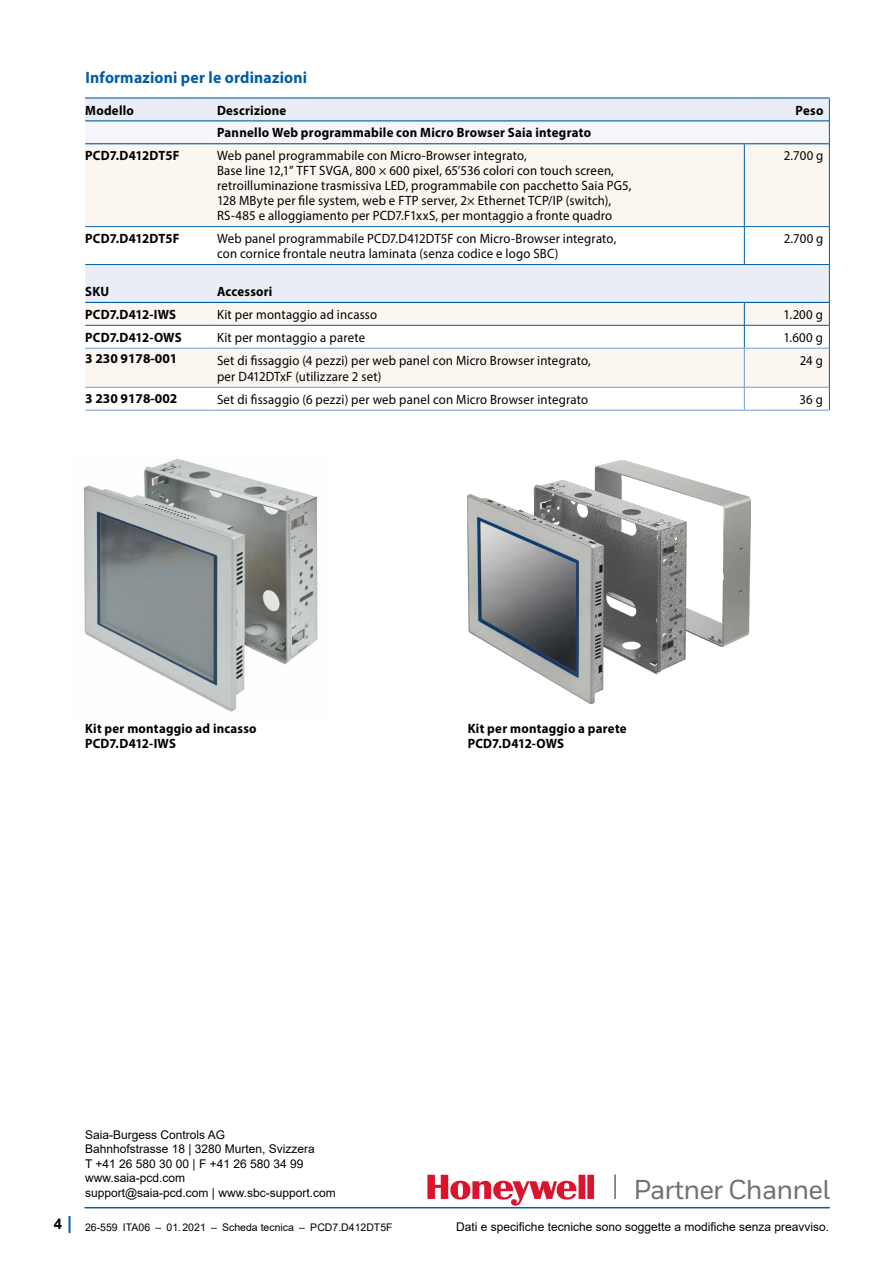
<style>
.page{position:relative;width:893px;height:1263px;background:#fff}
.page>*{position:absolute;margin:0;border:0;box-sizing:border-box;transform-origin:0 0}
.t1{font:500 27.3px "Honeywell Sans";letter-spacing:-.03em;color:#707172}
.Grundtext__Untertite{font:700 16.5px "Myriad Pro";letter-spacing:.01em;color:#005ea8;scale:.95 1}
.Grundtext__9_10pt{font:13.5px/15px "Myriad Pro";letter-spacing:.015em;color:#000;scale:.95 1}
.Grundtext__bold__9_1{font:700 13.5px "Myriad Pro";letter-spacing:.02em;color:#000;scale:.95 1}
.Grundtext__9_10pt-2{font:700 13.5px "Myriad Pro";letter-spacing:.005em;color:#000;scale:.95 1}
.Grundtext__bold__9_1-2{font:700 13.5px "Myriad Pro";color:#000}
.t2{font:12px/14.4px "Arial";color:#000}
.t3{font:10.5px "Arial";color:#000}
.s1{font-weight:700;font-size:15px}
.s2{font-weight:700;font-size:18px;color:#005ea8}
</style>
<div class="page">
<hr style="left:614px;top:1174px;width:2px;height:25px;background:#707172">
<svg style="left:427px;top:1175px;width:167px;height:31px"></svg>
<hr style="left:85px;top:1207px;width:744px;height:1px;background:#005ea8">
<img style="left:84px;top:458px;width:234px;height:254px">
<img style="left:468px;top:460px;width:282px;height:243px">
<div style="left:85px;top:144px;width:744px;height:82px;background:#fbf6ef"></div>
<svg style="left:85px;top:227px;width:744px;height:183px"></svg>
<div style="left:85px;top:349px;width:744px;height:38px;background:#fbf6ef"></div>
<hr style="left:85px;top:97px;width:128px;height:2px;background:#005ea8">
<hr style="left:213px;top:97px;width:531px;height:2px;background:#005ea8">
<hr style="left:744px;top:97px;width:86px;height:2px;background:#005ea8">
<hr style="left:744px;top:144px;width:1px;height:82px;background:#005ea8">
<hr style="left:744px;top:227px;width:1px;height:37px;background:#005ea8">
<hr style="left:85px;top:264px;width:128px;height:1px;background:#005ea8">
<hr style="left:213px;top:264px;width:531px;height:1px;background:#005ea8">
<hr style="left:744px;top:264px;width:86px;height:1px;background:#005ea8">
<svg style="left:85px;top:98px;width:745px;height:46px"></svg>
<hr style="left:829px;top:144px;width:1px;height:83px;background:#005ea8">
<hr style="left:829px;top:227px;width:1px;height:37px;background:#005ea8">
<svg style="left:85px;top:265px;width:745px;height:83px"></svg>
<hr style="left:829px;top:348px;width:1px;height:39px;background:#005ea8">
<svg style="left:829px;top:387px;width:1px;height:23px"></svg>
<hr style="left:85px;top:348px;width:128px;height:1px;background:#6f9ed0">
<hr style="left:213px;top:348px;width:531px;height:1px;background:#6f9ed0">
<hr style="left:85px;top:387px;width:128px;height:1px;background:#6f9ed0">
<hr style="left:85px;top:410px;width:128px;height:1px;background:#6f9ed0">
<hr style="left:744px;top:349px;width:1px;height:38px;background:#6f9ed0">
<hr style="left:744px;top:348px;width:85px;height:1px;background:#6f9ed0">
<hr style="left:213px;top:387px;width:531px;height:1px;background:#6f9ed0">
<hr style="left:213px;top:410px;width:531px;height:1px;background:#6f9ed0">
<hr style="left:85px;top:226px;width:128px;height:1px;background:#005ea8">
<hr style="left:213px;top:226px;width:531px;height:1px;background:#005ea8">
<hr style="left:744px;top:226px;width:85px;height:1px;background:#005ea8">
<svg style="left:744px;top:388px;width:1px;height:22px"></svg>
<hr style="left:744px;top:387px;width:85px;height:1px;background:#6f9ed0">
<hr style="left:744px;top:410px;width:86px;height:1px;background:#6f9ed0">
<p class="Grundtext__Untertite" style="left:85px;top:66px;width:235px">Informazioni per le ordinazioni</p>
<p class="Grundtext__bold__9_1" style="left:85px;top:101px;width:53px">Modello</p>
<p class="Grundtext__bold__9_1" style="left:217px;top:101px;width:74px">Descrizione</p>
<p class="Grundtext__bold__9_1" style="left:796px;top:101px;width:31px">Peso</p>
<p class="Grundtext__bold__9_1" style="left:217px;top:124px;width:395px">Pannello Web programmabile con Micro Browser Saia integrato</p>
<p class="Grundtext__bold__9_1" style="left:85px;top:147px;width:101px">PCD7.D412DT5F</p>
<p class="Grundtext__9_10pt" style="left:217px;top:148px;width:438px">Web panel programmabile con Micro-Browser integrato,<br>Base line 12,1” TFT SVGA, 800 × 600 pixel, 65’536 colori con touch screen, retroilluminazione trasmissiva LED, programmabile con pacchetto Saia PG5, 128 MByte per file system, web e FTP server, 2× Ethernet TCP/IP (switch), RS-485 e alloggiamento per PCD7.F1xxS, per montaggio a fronte quadro</p>
<p class="Grundtext__9_10pt" style="left:784px;top:148px;width:43px">2.700 g</p>
<p class="Grundtext__bold__9_1" style="left:85px;top:230px;width:101px">PCD7.D412DT5F</p>
<p class="Grundtext__9_10pt" style="left:217px;top:231px;width:422px">Web panel programmabile PCD7.D412DT5F con Micro-Browser integrato, con cornice frontale neutra laminata (senza codice e logo SBC)</p>
<p class="Grundtext__9_10pt" style="left:784px;top:231px;width:43px">2.700 g</p>
<p class="Grundtext__bold__9_1" style="left:85px;top:283px;width:27px">SKU</p>
<p class="Grundtext__bold__9_1" style="left:217px;top:283px;width:60px">Accessori</p>
<p class="Grundtext__9_10pt-2" style="left:85px;top:306px;width:97px">PCD7.D412-IWS</p>
<p class="Grundtext__9_10pt" style="left:217px;top:307px;width:170px">Kit per montaggio ad incasso</p>
<p class="Grundtext__9_10pt" style="left:783px;top:307px;width:43px">1.200 g</p>
<p class="Grundtext__9_10pt-2" style="left:85px;top:328px;width:103px">PCD7.D412-OWS</p>
<p class="Grundtext__9_10pt" style="left:217px;top:330px;width:157px">Kit per montaggio a parete</p>
<p class="Grundtext__9_10pt" style="left:783px;top:330px;width:43px">1.600 g</p>
<p class="Grundtext__bold__9_1-2" style="left:85px;top:350px;width:94px">3 230 9178-001</p>
<p class="Grundtext__9_10pt" style="left:217px;top:352px;width:395px;line-height:16.2px">Set di fissaggio (4 pezzi) per web panel con Micro Browser integrato, per D412DTxF (utilizzare 2 set)</p>
<p class="Grundtext__9_10pt" style="left:800px;top:352px;width:26px">24 g</p>
<p class="Grundtext__bold__9_1-2" style="left:85px;top:389px;width:94px">3 230 9178-002</p>
<p class="Grundtext__9_10pt" style="left:217px;top:391px;width:392px">Set di fissaggio (6 pezzi) per web panel con Micro Browser integrato</p>
<p class="Grundtext__9_10pt" style="left:800px;top:391px;width:26px">36 g</p>
<p class="Grundtext__bold__9_1" style="left:85px;top:720px;width:182px">Kit per montaggio ad incasso</p>
<p class="Grundtext__bold__9_1" style="left:85px;top:735px;width:97px">PCD7.D412-IWS</p>
<p class="Grundtext__bold__9_1" style="left:468px;top:720px;width:169px">Kit per montaggio a parete</p>
<p class="Grundtext__bold__9_1" style="left:468px;top:735px;width:103px">PCD7.D412-OWS</p>
<p class="t2" style="left:85px;top:1127px;width:252px">Saia-Burgess Controls AG<br>Bahnhofstrasse 18 | 3280 Murten, Svizzera<br>T +41 26 580 30 00 | F +41 26 580 34 99 www.saia-pcd.com<br>support@saia-pcd.com | www.sbc-support.com</p>
<p class="t3" style="left:54px;top:1220px;width:340px"><span class="s1">4</span> <span class="s2">|</span> 26-559 ITA06 – 01.2021 – Scheda tecnica – PCD7.D412DT5F</p>
<h1 class="t1" style="left:633px;top:1173px;width:198px">Partner Channel</h1>
<p class="t2" style="left:456px;top:1220px;width:374px">Dati e specifiche tecniche sono soggette a modifiche senza preavviso.</p>
</div>
